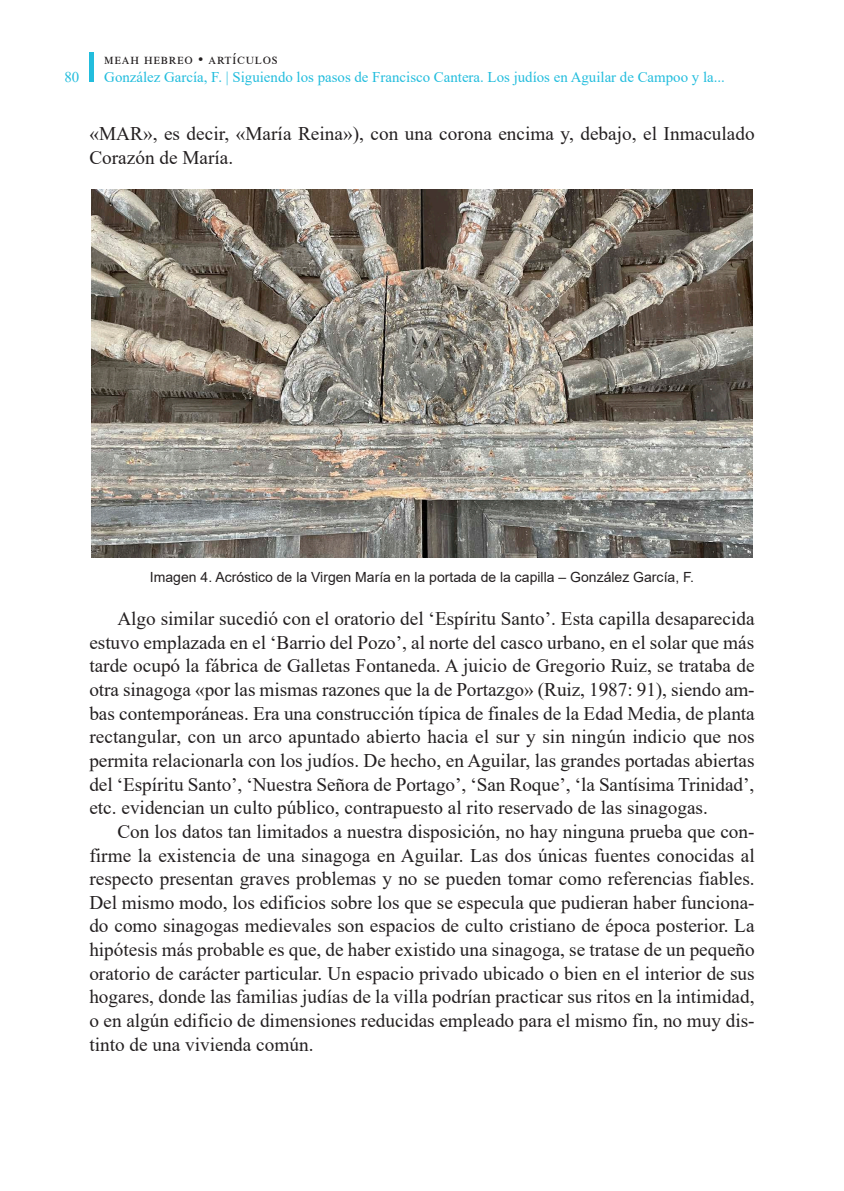
<style>
.page{position:relative;width:844px;height:1191px;background:#fff}
.page>*{position:absolute;margin:0;border:0;box-sizing:border-box;transform-origin:0 0}
.CAJA_GENERAL{font:19.25px/23.6px "Times New Roman";color:#231f20;text-align:justify}
.t1{font:14.88px "Times New Roman";color:#22bddd}
.t2{font:14.88px "Times New Roman";letter-spacing:.12em;color:#231f20}
.PIE_FOTO{font:14px "Arial";color:#231f20}
</style>
<div class="page">
<div style="left:89px;top:52px;width:5px;height:30px;background:#22bddd"></div>
<img style="left:91px;top:190px;width:661px;height:367px">
<p class="t2" style="left:104px;top:49px;width:174px">meah hebreo • artículos</p>
<p class="t1" style="left:64px;top:66px;width:16px">80</p>
<p class="t1" style="left:104px;top:66px;width:622px">González García, F. | Siguiendo los pasos de Francisco Cantera. Los judíos en Aguilar de Campoo y la...</p>
<p class="CAJA_GENERAL" style="left:89px;top:121px;width:666px">«MAR», es decir, «María Reina»), con una corona encima y, debajo, el Inmaculado<br>Corazón de María.</p>
<p class="PIE_FOTO" style="left:150px;top:567px;width:545px">Imagen 4. Acróstico de la Virgen María en la portada de la capilla – González García, F.</p>
<p class="CAJA_GENERAL" style="left:89px;top:606px;width:666px;text-indent:28px">Algo similar sucedió con el oratorio del ‘Espíritu Santo’. Esta capilla desaparecida estuvo emplazada en el ‘Barrio del Pozo’, al norte del casco urbano, en el solar que más tarde ocupó la fábrica de Galletas Fontaneda. A juicio de Gregorio Ruiz, se trataba de otra sinagoga «por las mismas razones que la de Portazgo» (Ruiz, 1987: 91), siendo am&shy;bas contemporáneas. Era una construcción típica de finales de la Edad Media, de planta rectangular, con un arco apuntado abierto hacia el sur y sin ningún indicio que nos permita relacionarla con los judíos. De hecho, en Aguilar, las grandes portadas abiertas del ‘Espíritu Santo’, ‘Nuestra Señora de Portago’, ‘San Roque’, ‘la Santísima Trinidad’, etc. evidencian un culto público, contrapuesto al rito reservado de las sinagogas.</p>
<p class="CAJA_GENERAL" style="left:89px;top:819px;width:666px;text-indent:28px">Con los datos tan limitados a nuestra disposición, no hay ninguna prueba que con&shy;firme la existencia de una sinagoga en Aguilar. Las dos únicas fuentes conocidas al respecto presentan graves problemas y no se pueden tomar como referencias fiables.<br>Del mismo modo, los edificios sobre los que se especula que pudieran haber funciona&shy;do como sinagogas medievales son espacios de culto cristiano de época posterior. La hipótesis más probable es que, de haber existido una sinagoga, se tratase de un pequeño oratorio de carácter particular. Un espacio privado ubicado o bien en el interior de sus hogares, donde las familias judías de la villa podrían practicar sus ritos en la intimidad, o en algún edificio de dimensiones reducidas empleado para el mismo fin, no muy dis&shy;tinto de una vivienda común.</p>
</div>
